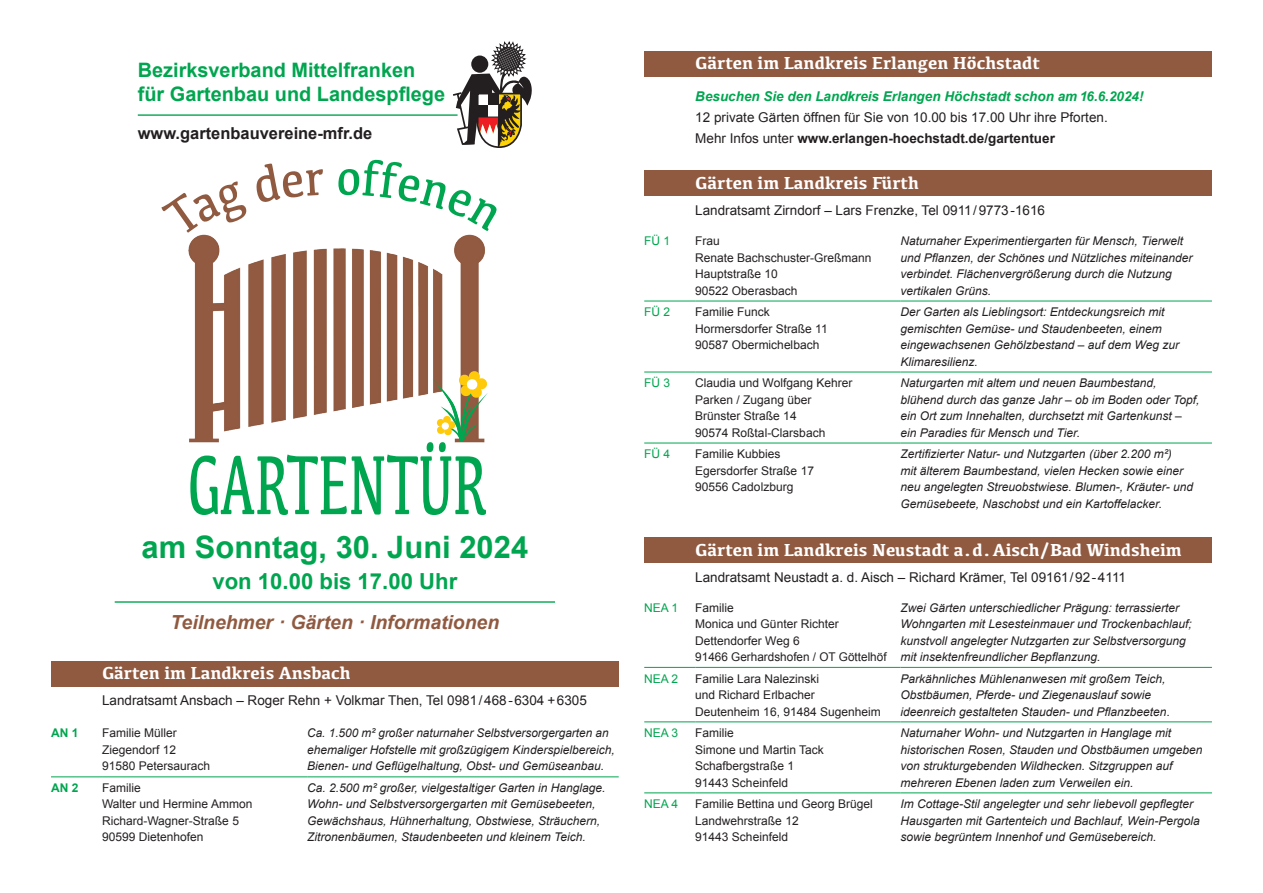
<style>
.page{position:relative;width:1263px;height:893px;background:#fff}
.page>*{position:absolute;margin:0;border:0;box-sizing:border-box;transform-origin:0 0}
.t1{font:700 30.9px "Arial";color:#00a54f}
.t2{font:700 22.2px "Arial";color:#00a54f}
.t3{font:700 19.95px/23.4px "Arial";color:#00a54f}
.t4{font:italic 700 19.35px "Arial";color:#905a41}
.t5{font:700 18px "Kefa";color:#fff}
.t6{font:700 16.5px "Arial";color:#231f20}
.t7{font:13.5px/21px "Arial";color:#231f20}
.t8{font:italic 700 13.5px "Arial";color:#00a54f}
.t9{font:italic 12px/16.5px "Arial";color:#231f20}
.t10{font:12px/16.5px "Arial";color:#231f20}
.t11{font:12px "Arial";color:#00a54f}
.t12{font:700 12px "Arial";color:#00a54f}
.s1{font-weight:700}
</style>
<div class="page">
<div style="left:644px;top:51px;width:568px;height:26px;background:#905a41"></div>
<div style="left:644px;top:170px;width:568px;height:26px;background:#905a41"></div>
<hr style="left:644px;top:301px;width:51px;height:1px;background:#00a54f">
<hr style="left:695px;top:301px;width:205px;height:1px;background:#00a54f">
<hr style="left:900px;top:301px;width:312px;height:1px;background:#00a54f">
<hr style="left:644px;top:372px;width:51px;height:1px;background:#00a54f">
<hr style="left:695px;top:372px;width:205px;height:1px;background:#00a54f">
<hr style="left:900px;top:372px;width:312px;height:1px;background:#00a54f">
<hr style="left:644px;top:443px;width:51px;height:1px;background:#00a54f">
<hr style="left:695px;top:443px;width:205px;height:1px;background:#00a54f">
<hr style="left:900px;top:443px;width:312px;height:1px;background:#00a54f">
<hr style="left:51px;top:776px;width:51px;height:1px;background:#00a54f">
<hr style="left:102px;top:776px;width:205px;height:1px;background:#00a54f">
<hr style="left:307px;top:776px;width:312px;height:1px;background:#00a54f">
<div style="left:51px;top:661px;width:568px;height:26px;background:#905a41"></div>
<div style="left:644px;top:537px;width:568px;height:25px;background:#905a41"></div>
<hr style="left:644px;top:721px;width:51px;height:1px;background:#00a54f">
<hr style="left:695px;top:721px;width:205px;height:1px;background:#00a54f">
<hr style="left:900px;top:721px;width:312px;height:1px;background:#00a54f">
<hr style="left:644px;top:792px;width:51px;height:1px;background:#00a54f">
<hr style="left:695px;top:792px;width:205px;height:1px;background:#00a54f">
<hr style="left:900px;top:792px;width:312px;height:1px;background:#00a54f">
<hr style="left:644px;top:667px;width:51px;height:1px;background:#00a54f">
<hr style="left:695px;top:667px;width:205px;height:1px;background:#00a54f">
<hr style="left:900px;top:667px;width:312px;height:1px;background:#00a54f">
<img style="left:188px;top:234px;width:297px;height:209px">
<svg style="left:161px;top:164px;width:162px;height:69px"></svg>
<svg style="left:338px;top:160px;width:159px;height:71px"></svg>
<svg style="left:190px;top:370px;width:298px;height:145px"></svg>
<hr style="left:115px;top:601px;width:440px;height:2px;background:#00a54f">
<hr style="left:138px;top:114px;width:320px;height:2px;background:#00a54f">
<svg style="left:451px;top:41px;width:81px;height:107px"></svg>
<h3 class="t3" style="left:138px;top:59px;width:309px">Bezirksverband Mittelfranken für Gartenbau und Landespflege</h3>
<h3 class="t6" style="left:138px;top:122px;width:236px">www.gartenbauvereine-mfr.de</h3>
<h1 class="t1" style="left:142px;top:527px;width:388px">am Sonntag, 30. Juni 2024</h1>
<h2 class="t2" style="left:212px;top:566px;width:246px">von 10.00 bis 17.00 Uhr</h2>
<h3 class="t4" style="left:171px;top:610px;width:330px">Teilnehmer · Gärten · Informationen</h3>
<h3 class="t5" style="left:102px;top:661px;width:250px">Gärten im Landkreis Ansbach</h3>
<p class="t7" style="left:102px;top:690px;width:486px">Landratsamt Ansbach – Roger Rehn + Volkmar Then, Tel 0981/468-6304 + 6305</p>
<p class="t12" style="left:51px;top:725px;width:29px">AN 1</p>
<p class="t10" style="left:102px;top:725px;width:110px">Familie Müller<br>Ziegendorf 12<br>91580 Petersaurach</p>
<p class="t9" style="left:307px;top:725px;width:309px">Ca. 1.500 m² großer naturnaher Selbstversorgergarten an ehemaliger Hofstelle mit großzügigem Kinderspielbereich,<br>Bienen- und Geflügelhaltung, Obst- und Gemüseanbau.</p>
<p class="t12" style="left:51px;top:780px;width:29px">AN 2</p>
<p class="t10" style="left:102px;top:780px;width:152px">Familie<br>Walter und Hermine Ammon<br>Richard-Wagner-Straße 5<br>90599 Dietenhofen</p>
<p class="t9" style="left:307px;top:780px;width:300px">Ca. 2.500 m² großer, vielgestaltiger Garten in Hanglage.<br>Wohn- und Selbstversorgergarten mit Gemüsebeeten, Gewächshaus, Hühnerhaltung, Obstwiese, Sträuchern, Zitronenbäumen, Staudenbeeten und kleinem Teich.</p>
<h3 class="t5" style="left:695px;top:51px;width:346px">Gärten im Landkreis Erlangen Höchstadt</h3>
<p class="t8" style="left:695px;top:88px;width:450px">Besuchen Sie den Landkreis Erlangen Höchstadt schon am 16.6.2024!</p>
<p class="t7" style="left:695px;top:107px;width:414px">12 private Gärten öffnen für Sie von 10.00 bis 17.00 Uhr ihre Pforten.<br>Mehr Infos unter <span class="s1">www.erlangen-hoechstadt.de/gartentuer</span></p>
<h3 class="t5" style="left:695px;top:171px;width:225px">Gärten im Landkreis Fürth</h3>
<p class="t7" style="left:695px;top:200px;width:351px">Landratsamt Zirndorf – Lars Frenzke, Tel 0911/9773-1616</p>
<p class="t11" style="left:644px;top:233px;width:28px">FÜ 1</p>
<p class="t10" style="left:695px;top:233px;width:178px">Frau<br>Renate Bachschuster-Greßmann<br>Hauptstraße 10<br>90522 Oberasbach</p>
<p class="t9" style="left:900px;top:233px;width:294px">Naturnaher Experimentiergarten für Mensch, Tierwelt und Pflanzen, der Schönes und Nützliches miteinander verbindet. Flächenvergrößerung durch die Nutzung vertikalen Grüns.</p>
<p class="t11" style="left:644px;top:304px;width:27px">FÜ 2</p>
<p class="t10" style="left:695px;top:304px;width:134px">Familie Funck<br>Hormersdorfer Straße 11<br>90587 Obermichelbach</p>
<p class="t9" style="left:900px;top:304px;width:280px">Der Garten als Lieblingsort: Entdeckungsreich mit gemischten Gemüse- und Staudenbeeten, einem eingewachsenen Gehölzbestand – auf dem Weg zur Klimaresilienz.</p>
<p class="t11" style="left:644px;top:375px;width:28px">FÜ 3</p>
<p class="t10" style="left:695px;top:375px;width:159px">Claudia und Wolfgang Kehrer<br>Parken / Zugang über<br>Brünster Straße 14<br>90574 Roßtal-Clarsbach</p>
<p class="t9" style="left:900px;top:375px;width:301px">Naturgarten mit altem und neuen Baumbestand, blühend durch das ganze Jahr – ob im Boden oder Topf, ein Ort zum Innehalten, durchsetzt mit Gartenkunst – ein Paradies für Mensch und Tier.</p>
<p class="t11" style="left:644px;top:446px;width:28px">FÜ 4</p>
<p class="t10" style="left:695px;top:446px;width:120px">Familie Kubbies<br>Egersdorfer Straße 17<br>90556 Cadolzburg</p>
<p class="t9" style="left:900px;top:446px;width:294px">Zertifizierter Natur- und Nutzgarten (über 2.200 m²)<br>mit älterem Baumbestand, vielen Hecken sowie einer neu angelegten Streuobstwiese. Blumen-, Kräuter- und Gemüsebeete, Naschobst und ein Kartoffelacker.</p>
<h3 class="t5" style="left:695px;top:538px;width:488px">Gärten im Landkreis Neustadt a. d. Aisch / Bad Windsheim</h3>
<p class="t7" style="left:695px;top:567px;width:432px">Landratsamt Neustadt a. d. Aisch – Richard Krämer, Tel 09161/92-4111</p>
<p class="t11" style="left:644px;top:599px;width:36px">NEA 1</p>
<p class="t10" style="left:695px;top:599px;width:193px">Familie<br>Monica und Günter Richter<br>Dettendorfer Weg 6<br>91466 Gerhardshofen / OT Göttelhöf</p>
<p class="t9" style="left:900px;top:599px;width:293px">Zwei Gärten unterschiedlicher Prägung: terrassierter Wohngarten mit Lesesteinmauer und Trockenbachlauf; kunstvoll angelegter Nutzgarten zur Selbstversorgung mit insektenfreundlicher Bepflanzung.</p>
<p class="t11" style="left:644px;top:670px;width:36px">NEA 2</p>
<p class="t10" style="left:695px;top:670px;width:187px">Familie Lara Nalezinski<br>und Richard Erlbacher<br>Deutenheim 16, 91484 Sugenheim</p>
<p class="t9" style="left:900px;top:670px;width:271px">Parkähnliches Mühlenanwesen mit großem Teich,<br>Obstbäumen, Pferde- und Ziegenauslauf sowie ideenreich gestalteten Stauden- und Pflanzbeeten.</p>
<p class="t11" style="left:644px;top:725px;width:36px">NEA 3</p>
<p class="t10" style="left:695px;top:725px;width:130px">Familie<br>Simone und Martin Tack<br>Schafbergstraße 1<br>91443 Scheinfeld</p>
<p class="t9" style="left:900px;top:725px;width:304px">Naturnaher Wohn- und Nutzgarten in Hanglage mit historischen Rosen, Stauden und Obstbäumen umgeben von strukturgebenden Wildhecken. Sitzgruppen auf mehreren Ebenen laden zum Verweilen ein.</p>
<p class="t11" style="left:644px;top:796px;width:36px">NEA 4</p>
<p class="t10" style="left:695px;top:796px;width:179px">Familie Bettina und Georg Brügel<br>Landwehrstraße 12<br>91443 Scheinfeld</p>
<p class="t9" style="left:900px;top:796px;width:301px">Im Cottage-Stil angelegter und sehr liebevoll gepflegter<br>Hausgarten mit Gartenteich und Bachlauf, Wein-Pergola sowie begrüntem Innenhof und Gemüsebereich.</p>
</div>
